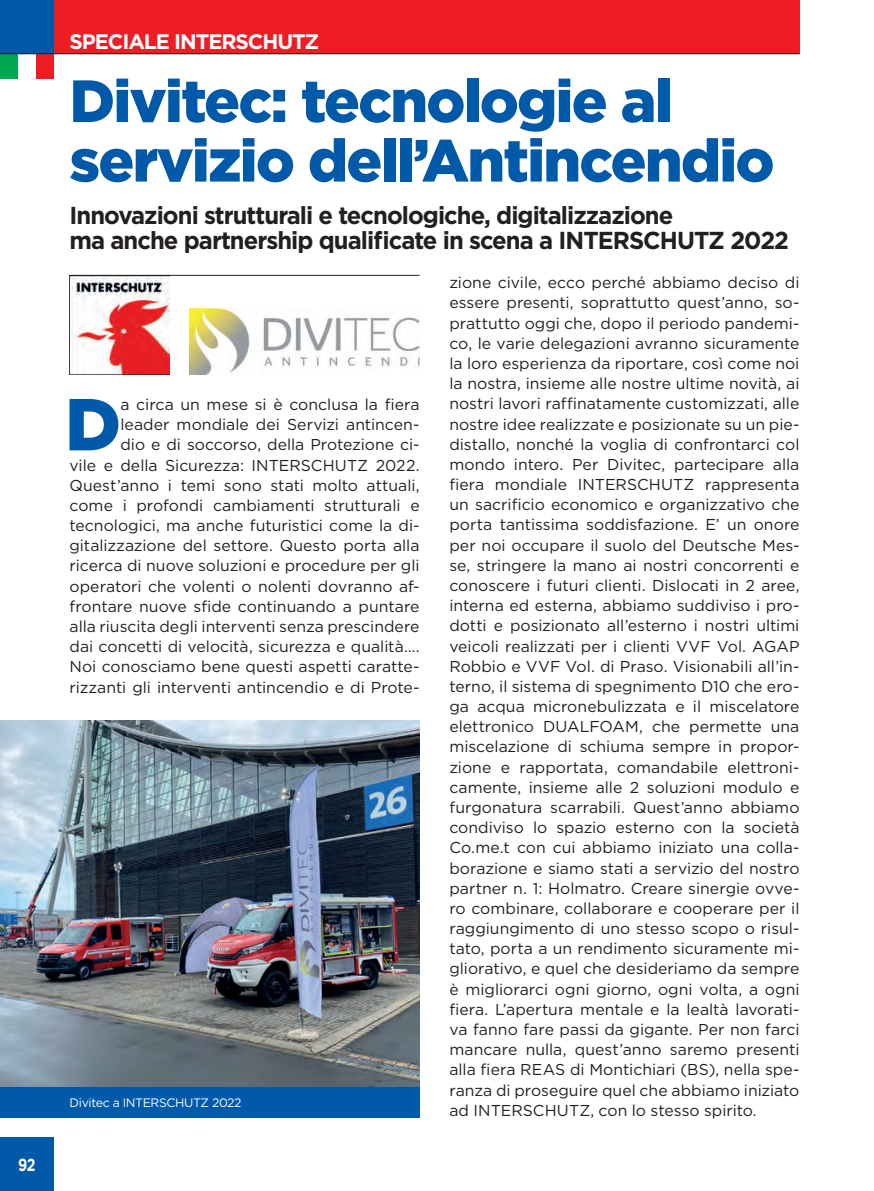
<style>
.page{position:relative;width:874px;height:1191px;background:#fff}
.page>*{position:absolute;margin:0;border:0;box-sizing:border-box;transform-origin:0 0}
.t1{font:900 73.33px "Gotham";color:#0159a9}
.t2{font:900 59.5px/59.5px "Gotham";letter-spacing:-.03em;color:#0159a9}
.t3{font:700 24.5px/24.5px "Gotham";letter-spacing:-.04em;color:#231f20}
.t4{font:700 21px "Gotham";letter-spacing:-.05em;color:#fff}
.t5{font:700 17.5px "Gotham";color:#fff;scale:.8 1}
.t6{font:15.75px/20.1px "Gotham";color:#231f20;text-align:right}
.t7{font:12.25px "Gotham";letter-spacing:-.03em;color:#fff}
</style>
<div class="page">
<div style="left:0;top:0;width:799px;height:54px;background:#ee1d23"></div>
<div style="left:0;top:0;width:54px;height:54px;background:#0159a9"></div>
<div style="left:0;top:1137px;width:54px;height:54px;background:#0159a9"></div>
<div style="left:36px;top:54px;width:18px;height:25px;background:#ee1d23"></div>
<div style="left:0;top:54px;width:18px;height:25px;background:#00a54f"></div>
<hr style="left:0;top:53px;width:799px;height:1px;background:#231f20">
<img style="left:69px;top:276px;width:100px;height:99px">
<hr style="left:69px;top:275px;width:350px;height:1px;background:#231f20">
<img style="left:189px;top:309px;width:230px;height:66px">
<img style="left:0;top:721px;width:419px;height:366px">
<div style="left:0;top:1087px;width:419px;height:30px;background:#0159a9"></div>
<p class="t5" style="left:18px;top:1153px;width:23px">92</p>
<h3 class="t4" style="left:69px;top:28px;width:251px">SPECIALE INTERSCHUTZ</h3>
<h2 class="t2" style="left:69px;top:71px;width:706px">Divitec: tecnologie al servizio dell’Antincendio</h2>
<h3 class="t3" style="left:69px;top:203px;width:720px">Innovazioni strutturali e tecnologiche, digitalizzazione<br>ma anche partnership qualificate in scena a INTERSCHUTZ 2022</h3>
<p class="t6" style="left:69px;top:394px;width:351px">a circa un mese si è conclusa la fiera leader mondiale dei Servizi antincen-<br>dio e di soccorso, della Protezione ci-<br>vile e della Sicurezza: INTERSCHUTZ 2022.<br>Quest’anno i temi sono stati molto attuali, come i profondi cambiamenti strutturali e tecnologici, ma anche futuristici come la di&shy;gitalizzazione del settore. Questo porta alla ricerca di nuove soluzioni e procedure per gli operatori che volenti o nolenti dovranno af&shy;frontare nuove sfide continuando a puntare alla riuscita degli interventi senza prescindere dai concetti di velocità, sicurezza e qualità….<br>Noi conosciamo bene questi aspetti caratte&shy;rizzanti gli interventi antincendio e di Prote-</p>
<h1 class="t1" style="left:65px;top:374px;width:58px">D</h1>
<p class="t7" style="left:70px;top:1096px;width:173px">Divitec a INTERSCHUTZ 2022</p>
<p class="t6" style="left:449px;top:272px;width:351px;text-align:justify">zione civile, ecco perché abbiamo deciso di essere presenti, soprattutto quest’anno, so&shy;prattutto oggi che, dopo il periodo pandemi&shy;co, le varie delegazioni avranno sicuramente la loro esperienza da riportare, così come noi la nostra, insieme alle nostre ultime novità, ai nostri lavori raffinatamente customizzati, alle nostre idee realizzate e posizionate su un pie&shy;distallo, nonché la voglia di confrontarci col mondo intero. Per Divitec, partecipare alla fiera mondiale INTERSCHUTZ rappresenta un sacrificio economico e organizzativo che porta tantissima soddisfazione. E’ un onore per noi occupare il suolo del Deutsche Mes&shy;se, stringere la mano ai nostri concorrenti e conoscere i futuri clienti. Dislocati in 2 aree, interna ed esterna, abbiamo suddiviso i pro&shy;dotti e posizionato all’esterno i nostri ultimi veicoli realizzati per i clienti VVF Vol. AGAP Robbio e VVF Vol. di Praso. Visionabili all’in&shy;terno, il sistema di spegnimento D10 che ero&shy;ga acqua micronebulizzata e il miscelatore elettronico DUALFOAM, che permette una miscelazione di schiuma sempre in propor&shy;zione e rapportata, comandabile elettroni&shy;camente, insieme alle 2 soluzioni modulo e furgonatura scarrabili. Quest’anno abbiamo condiviso lo spazio esterno con la società Co.me.t con cui abbiamo iniziato una colla&shy;borazione e siamo stati a servizio del nostro partner n. 1: Holmatro. Creare sinergie ovve&shy;ro combinare, collaborare e cooperare per il raggiungimento di uno stesso scopo o risul&shy;tato, porta a un rendimento sicuramente mi&shy;gliorativo, e quel che desideriamo da sempre è migliorarci ogni giorno, ogni volta, a ogni fiera. L’apertura mentale e la lealtà lavorati&shy;va fanno fare passi da gigante. Per non farci mancare nulla, quest’anno saremo presenti alla fiera REAS di Montichiari (BS), nella spe&shy;ranza di proseguire quel che abbiamo iniziato ad INTERSCHUTZ, con lo stesso spirito.</p>
</div>
